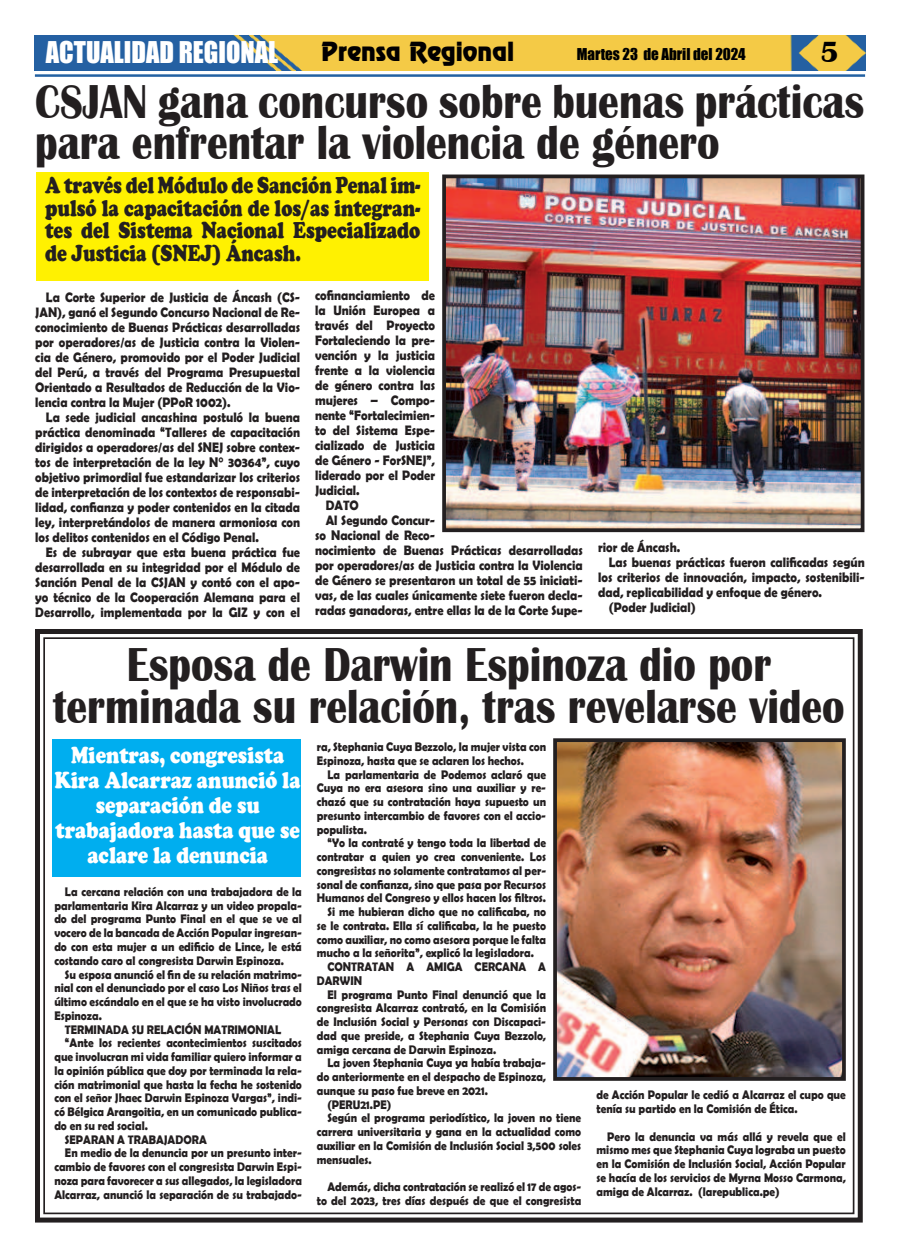
<style>
.page{position:relative;width:900px;height:1258px;background:#fff}
.page>*{position:absolute;margin:0;border:0;box-sizing:border-box;transform-origin:0 0}
.t1{font:700 49px/41.2px "Britannic";color:#231f20;scale:.85 1}
.t2{font:700 30px "Britannic";color:#020000}
.t3{font:27.5px "Impact";color:#fff;scale:.96 1}
.t4{font:900 23.75px/22.5px "Cooper";color:#231f20;text-align:justify;scale:.78 1}
.t5{font:900 23.75px/25px "Cooper";color:#fff;text-align:center;scale:.83 1}
.t6{font:23.75px "Renfrew Normal";color:#020000}
.t7{font:15px "Impact";color:#000}
.t8{font:700 13.75px/15px "Berlin Sans FB Demi";color:#231f20;text-align:justify;scale:.9 1}
.t9{font:700 12.5px/13.8px "Berlin Sans FB Demi";color:#231f20;text-align:justify;scale:.9 1}
</style>
<div class="page">
<hr style="left:35px;top:74px;width:830px;height:3px;background:#2361a2">
<img style="left:35px;top:35px;width:830px;height:36px">
<img style="left:447px;top:179px;width:412px;height:348px">
<div style="left:442px;top:174px;width:422px;height:358px;border:4px solid #231f20"></div>
<div style="left:37px;top:172px;width:392px;height:108px;background:#fff101"></div>
<svg style="left:35px;top:629px;width:828px;height:594px"></svg>
<div style="left:52px;top:739px;width:249px;height:138px;background:#00aeef"></div>
<img style="left:558px;top:743px;width:283px;height:333px">
<div style="left:553px;top:738px;width:293px;height:343px;border:4px solid #231f20"></div>
<h3 class="t3" style="left:46px;top:37px;width:244px">ACTUALIDAD REGIONAL</h3>
<h3 class="t6" style="left:321px;top:41px;width:194px">Prensa Regional</h3>
<p class="t7" style="left:577px;top:46px;width:170px">Martes 23 de Abril del 2024</p>
<h2 class="t2" style="left:821px;top:37px;width:20px">5</h2>
<h1 class="t1" style="left:35px;top:81px;width:977px">CSJAN gana concurso sobre buenas prácticas para enfrentar la violencia de género</h1>
<h3 class="t4" style="left:45px;top:174px;width:483px">A través del Módulo de Sanción Penal im&shy;pulsó la capacitación de los/as integran&shy;tes del Sistema Nacional Especializado de Justicia (SNEJ) Áncash.</h3>
<p class="t8" style="left:35px;top:291px;width:296px;text-indent:11px">La Corte Superior de Justicia de Áncash (CS-JAN), ganó el Segundo Concurso Nacional de Re&shy;conocimiento de Buenas Prácticas desarrolladas por operadores/as de Justicia contra la Violen&shy;cia de Género, promovido por el Poder Judicial del Perú, a través del Programa Presupuestal Orientado a Resultados de Reducción de la Vio&shy;lencia contra la Mujer (PPoR 1002).</p>
<p class="t8" style="left:35px;top:411px;width:296px;text-indent:11px">La sede judicial ancashina postuló la buena práctica denominada “Talleres de capacitación dirigidos a operadores/as del SNEJ sobre contex&shy;tos de interpretación de la ley N° 30364”, cuyo objetivo primordial fue estandarizar los criterios de interpretación de los contextos de responsabi&shy;lidad, con昀椀anza y poder contenidos en la citada ley, interpretándolos de manera armoniosa con los delitos contenidos en el Código Penal.</p>
<p class="t8" style="left:35px;top:546px;width:296px;text-indent:11px">Es de subrayar que esta buena práctica fue desarrollada en su integridad por el Módulo de Sanción Penal de la CSJAN y contó con el apo&shy;yo técnico de la Cooperación Alemana para el Desarrollo, implementada por la GIZ y con el</p>
<p class="t8" style="left:315px;top:288px;width:135px">co昀椀nanciamiento de</p>
<p class="t8" style="left:315px;top:304px;width:135px">la Unión Europea a</p>
<p class="t8" style="left:315px;top:318px;width:135px">través del Proyecto</p>
<p class="t8" style="left:315px;top:334px;width:135px">Fortaleciendo la pre-</p>
<p class="t8" style="left:315px;top:349px;width:135px">vención y la justicia</p>
<p class="t8" style="left:315px;top:364px;width:135px">frente a la violencia</p>
<p class="t8" style="left:315px;top:379px;width:135px">de género contra las</p>
<p class="t8" style="left:315px;top:394px;width:135px">mujeres – Compo-</p>
<p class="t8" style="left:315px;top:409px;width:135px">nente “Fortalecimien-</p>
<p class="t8" style="left:315px;top:424px;width:135px">to del Sistema Espe-</p>
<p class="t8" style="left:315px;top:439px;width:135px">cializado de Justicia</p>
<p class="t8" style="left:315px;top:454px;width:135px">de Género - ForSNEJ”,</p>
<p class="t8" style="left:315px;top:468px;width:135px">liderado por el Poder</p>
<p class="t8" style="left:315px;top:484px;width:51px">Judicial.</p>
<p class="t8" style="left:326px;top:499px;width:38px">DATO</p>
<p class="t8" style="left:326px;top:514px;width:123px">Al Segundo Concur-</p>
<p class="t8" style="left:315px;top:529px;width:135px">so Nacional de Reco-</p>
<p class="t8" style="left:315px;top:543px;width:299px">nocimiento de Buenas Prácticas desarrolladas</p>
<p class="t8" style="left:315px;top:559px;width:299px">por operadores/as de Justicia contra la Violencia</p>
<p class="t8" style="left:315px;top:574px;width:299px">de Género se presentaron un total de 55 iniciati-</p>
<p class="t8" style="left:315px;top:588px;width:299px">vas, de las cuales únicamente siete fueron decla-</p>
<p class="t8" style="left:315px;top:604px;width:299px">radas ganadoras, entre ellas la de la Corte Supe-</p>
<p class="t8" style="left:598px;top:541px;width:93px">rior de Áncash.</p>
<p class="t8" style="left:609px;top:554px;width:286px">Las buenas prácticas fueron cali昀椀cadas según</p>
<p class="t8" style="left:598px;top:571px;width:298px">los criterios de innovación, impacto, sostenibili-</p>
<p class="t8" style="left:598px;top:586px;width:250px">dad, replicabilidad y enfoque de género.</p>
<p class="t8" style="left:609px;top:599px;width:98px">(Poder Judicial)</p>
<h1 class="t1" style="left:53px;top:644px;width:933px;text-align:center">Esposa de Darwin Espinoza dio por terminada su relación, tras revelarse video</h1>
<h3 class="t5" style="left:55px;top:742px;width:297px">Mientras, congresista<br>Kira Alcarraz anunció la separación de su trabajadora hasta que se aclare la denuncia</h3>
<p class="t9" style="left:317px;top:741px;width:256px">ra, Stephania Cuya Bezzolo, la mujer vista con<br>Espinoza, hasta que se aclaren los hechos.</p>
<p class="t9" style="left:317px;top:767px;width:256px;text-indent:11px">La parlamentaria de Podemos aclaró que Cuya no era asesora sino una auxiliar y re&shy;chazó que su contratación haya supuesto un presunto intercambio de favores con el accio&shy;populista.</p>
<p class="t9" style="left:327px;top:837px;width:244px">“Yo la contraté y tengo toda la libertad de</p>
<p class="t9" style="left:317px;top:851px;width:256px">contratar a quien yo crea conveniente. Los</p>
<p class="t9" style="left:317px;top:865px;width:256px">congresistas no solamente contratamos al per-</p>
<p class="t9" style="left:317px;top:877px;width:256px">sonal de con昀椀anza, sino que pasa por Recursos</p>
<p class="t9" style="left:317px;top:891px;width:256px">Humanos del Congreso y ellos hacen los 昀椀ltros.</p>
<p class="t9" style="left:327px;top:905px;width:244px">Si me hubieran dicho que no cali昀椀caba, no</p>
<p class="t9" style="left:317px;top:918px;width:256px">se le contrata. Ella sí cali昀椀caba, la he puesto</p>
<p class="t9" style="left:317px;top:933px;width:256px">como auxiliar, no como asesora porque le falta</p>
<p class="t9" style="left:317px;top:947px;width:243px">mucho a la señorita”, explicó la legisladora.</p>
<p class="t9" style="left:327px;top:961px;width:244px">CONTRATAN A AMIGA CERCANA A</p>
<p class="t9" style="left:317px;top:975px;width:52px">DARWIN</p>
<p class="t9" style="left:327px;top:987px;width:244px">El programa Punto Final denunció que la</p>
<p class="t9" style="left:317px;top:1002px;width:256px">congresista Alcarraz contrató, en la Comisión</p>
<p class="t9" style="left:317px;top:1015px;width:256px">de Inclusión Social y Personas con Discapaci-</p>
<p class="t9" style="left:317px;top:1030px;width:256px">dad que preside, a Stephania Cuya Bezzolo,</p>
<p class="t9" style="left:317px;top:1043px;width:201px">amiga cercana de Darwin Espinoza.</p>
<p class="t9" style="left:327px;top:1057px;width:244px">La joven Stephania Cuya ya había trabaja-</p>
<p class="t9" style="left:317px;top:1071px;width:256px">do anteriormente en el despacho de Espinoza,</p>
<p class="t9" style="left:317px;top:1085px;width:192px">aunque su paso fue breve en 2021.</p>
<p class="t9" style="left:327px;top:1097px;width:72px">(PERU21.PE)</p>
<p class="t9" style="left:327px;top:1111px;width:284px">Según el programa periodístico, la joven no tiene</p>
<p class="t9" style="left:317px;top:1126px;width:295px">carrera universitaria y gana en la actualidad como</p>
<p class="t9" style="left:317px;top:1140px;width:295px">auxiliar en la Comisión de Inclusión Social 3,500 soles</p>
<p class="t9" style="left:317px;top:1153px;width:62px">mensuales.</p>
<p class="t9" style="left:317px;top:1181px;width:295px;text-align:right">Además, dicha contratación se realizó el 17 de agos&shy;to del 2023, tres días después de que el congresista</p>
<p class="t9" style="left:54px;top:886px;width:277px;text-indent:11px">La cercana relación con una trabajadora de la parlamentaria Kira Alcarraz y un video propala&shy;do del programa Punto Final en el que se ve al vocero de la bancada de Acción Popular ingresan&shy;do con esta mujer a un edi昀椀cio de Lince, le está costando caro al congresista Darwin Espinoza.</p>
<p class="t9" style="left:65px;top:967px;width:265px">Su esposa anunció el 昀椀n de su relación matrimo-</p>
<p class="t9" style="left:54px;top:982px;width:277px">nial con el denunciado por el caso Los Niños tras el</p>
<p class="t9" style="left:54px;top:995px;width:277px">último escándalo en el que se ha visto involucrado</p>
<p class="t9" style="left:54px;top:1010px;width:54px">Espinoza.</p>
<p class="t9" style="left:65px;top:1023px;width:242px">TERMINADA SU RELACIÓN MATRIMONIAL</p>
<p class="t9" style="left:65px;top:1037px;width:265px">“Ante los recientes acontecimientos suscitados</p>
<p class="t9" style="left:54px;top:1051px;width:277px">que involucran mi vida familiar quiero informar a</p>
<p class="t9" style="left:54px;top:1063px;width:277px">la opinión pública que doy por terminada la rela-</p>
<p class="t9" style="left:54px;top:1078px;width:277px">ción matrimonial que hasta la fecha he sostenido</p>
<p class="t9" style="left:54px;top:1092px;width:277px">con el señor Jhaec Darwin Espinoza Vargas”, indi-</p>
<p class="t9" style="left:54px;top:1106px;width:277px">có Bélgica Arangoitia, en un comunicado publica-</p>
<p class="t9" style="left:54px;top:1120px;width:105px">do en su red social.</p>
<p class="t9" style="left:65px;top:1132px;width:159px">SEPARAN A TRABAJADORA</p>
<p class="t9" style="left:65px;top:1147px;width:265px">En medio de la denuncia por un presunto inter-</p>
<p class="t9" style="left:54px;top:1161px;width:277px">cambio de favores con el congresista Darwin Espi-</p>
<p class="t9" style="left:54px;top:1175px;width:277px">noza para favorecer a sus allegados, la legisladora</p>
<p class="t9" style="left:54px;top:1188px;width:277px">Alcarraz, anunció la separación de su trabajado-</p>
<p class="t9" style="left:596px;top:1088px;width:279px">de Acción Popular le cedió a Alcarraz el cupo que tenía su partido en la Comisión de Ética.</p>
<p class="t9" style="left:596px;top:1129px;width:279px;text-indent:11px">Pero la denuncia va más allá y revela que el mismo mes que Stephania Cuya lograba un puesto en la Comisión de Inclusión Social, Acción Popular se hacía de los servicios de Myrna Mosso Carmona, amiga de Alcarraz. (larepublica.pe)</p>
</div>
